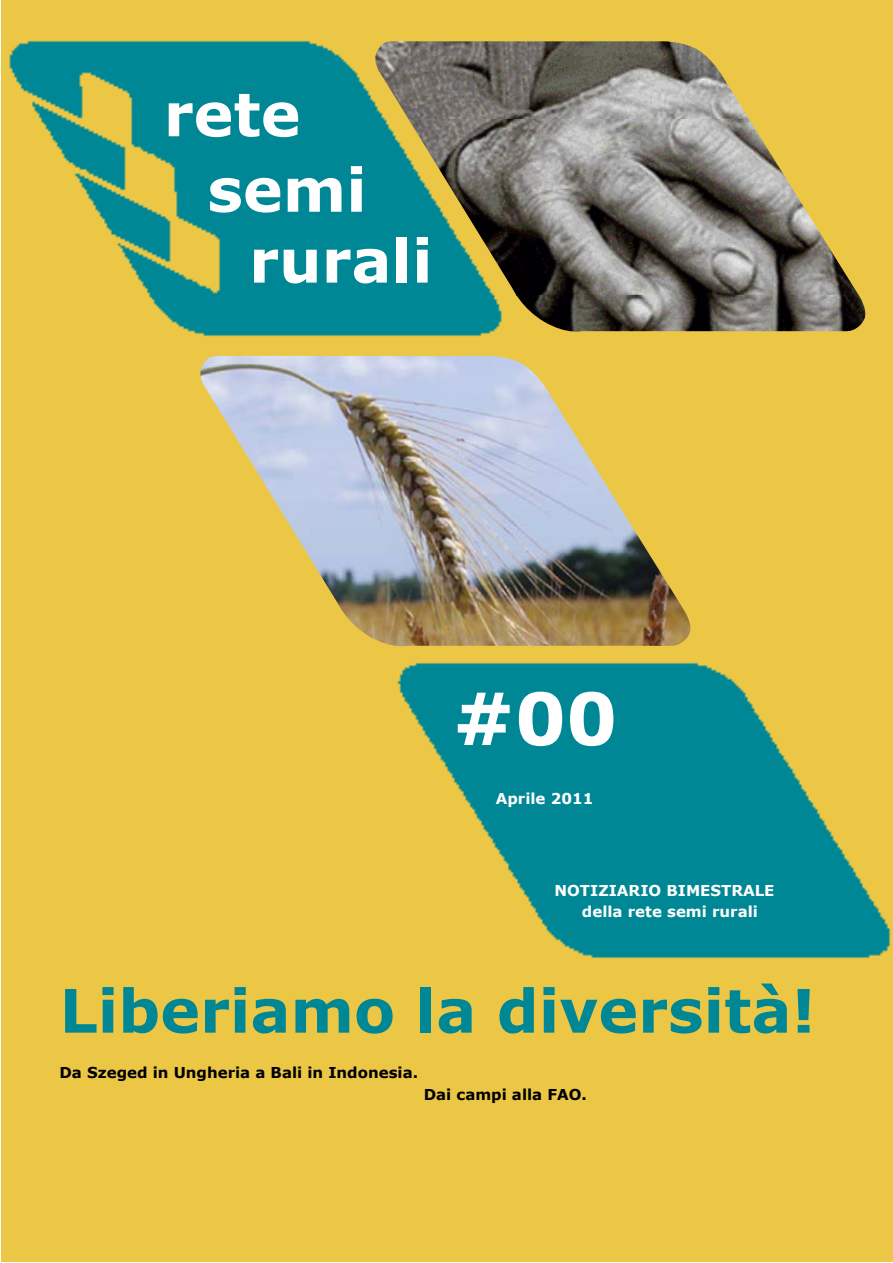
<style>
.page{position:relative;width:893px;height:1263px;background:#fff}
.page>*{position:absolute;margin:0;border:0;box-sizing:border-box;transform-origin:0 0}
.t1{font:700 72px "Verdana";color:#fff}
.t2{font:700 60px "Verdana";color:#008795}
.t3{font:700 60px "Verdana";color:#fff}
.t4{font:700 15px "Verdana";color:#000}
.t5{font:700 15px/21px "Verdana";color:#fff}
</style>
<div class="page">
<div style="left:1px;top:1px;width:891px;height:1261px;background:#ecc746"></div>
<img style="left:9px;top:40px;width:473px;height:297px">
<img style="left:397px;top:650px;width:496px;height:311px">
<div style="left:164px;top:90px;width:201px;height:59px;background:#008795"></div>
<div style="left:207px;top:166px;width:202px;height:58px;background:#008795"></div>
<div style="left:249px;top:237px;width:192px;height:75px;background:#008795"></div>
<img style="left:372px;top:40px;width:494px;height:295px">
<img style="left:200px;top:355px;width:491px;height:292px">
<h2 class="t3" style="left:164px;top:76px;width:138px">rete</h2>
<h2 class="t3" style="left:207px;top:152px;width:161px">semi</h2>
<h2 class="t3" style="left:249px;top:223px;width:185px">rurali</h2>
<h1 class="t1" style="left:452px;top:673px;width:166px">#00</h1>
<p class="t5" style="left:496px;top:787px;width:99px">Aprile 2011</p>
<p class="t5" style="left:582px;top:879px;width:194px;text-indent:-27px">NOTIZIARIO BIMESTRALE della rete semi rurali</p>
<h2 class="t2" style="left:60px;top:973px;width:758px">Liberiamo la diversità!</h2>
<p class="t4" style="left:60px;top:1063px;width:360px">Da Szeged in Ungheria a Bali in Indonesia.</p>
<p class="t4" style="left:424px;top:1085px;width:165px">Dai campi alla FAO.</p>
</div>
